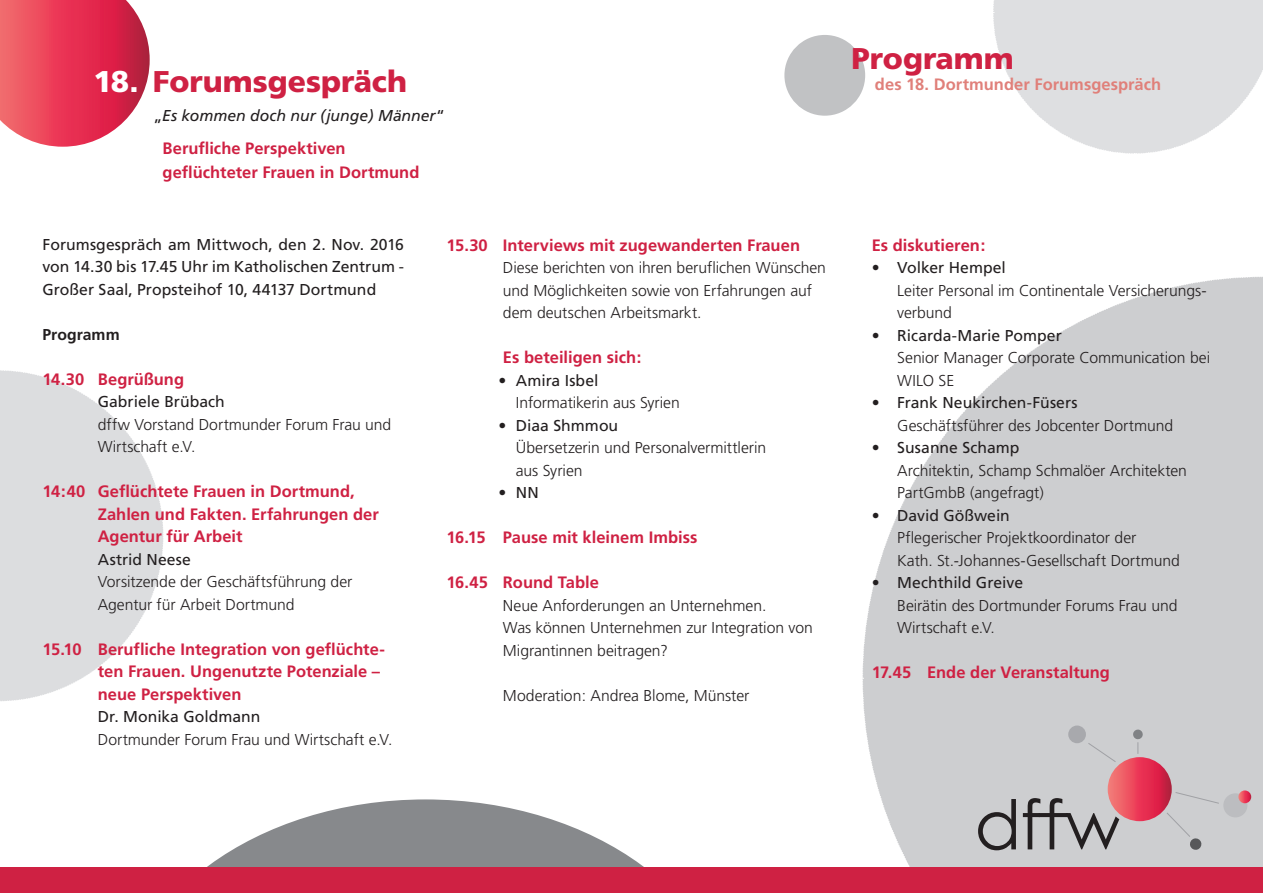
<style>
.page{position:relative;width:1263px;height:893px;background:#fff}
.page>*{position:absolute;margin:0;border:0;box-sizing:border-box;transform-origin:0 0}
.t1{font:900 30px "Frutiger";letter-spacing:-.005em;color:#cf2143}
.Programm{font:700 16.5px/22.5px "Frutiger";color:#cf2143}
.Fließtext{font:700 16.5px "Frutiger";color:#cf2143}
.t2{font:700 16.5px "Frutiger";letter-spacing:.005em;color:#e0807a}
.Liste{font:700 16.5px "Frutiger";color:#cf2143}
.Programm-2{font:300 15.75px/22.5px "Frutiger";letter-spacing:-.005em;color:#231f20}
.Fließtext-2{font:15.75px/22.5px "Frutiger";color:#231f20;text-align:justify}
.Fließtext-3{font:italic 15.75px "Frutiger";color:#231f20}
.Fließtext-4{font:700 15.75px "Frutiger";letter-spacing:.005em;color:#231f20}
.s1{color:#fff}
.s2{font-style:normal}
.s3{font-weight:400}
.s4{font-weight:300}
</style>
<div class="page">
<svg style="left:993px;top:0;width:270px;height:154px"></svg>
<svg style="left:207px;top:799px;width:437px;height:68px;fill:#87898c"></svg>
<div style="left:784px;top:35px;width:81px;height:81px;background:#c1c2c4;border-radius:50%"></div>
<svg style="left:862px;top:277px;width:400px;height:401px"></svg>
<div style="left:862px;top:680px;width:401px;height:187px;background:#cdced0"></div>
<svg style="left:0;top:370px;width:164px;height:331px"></svg>
<svg style="left:0;top:0;width:150px;height:147px;background:#e64f67"></svg>
<div style="left:1068px;top:725px;width:18px;height:18px;background:#a8a9ad;border-radius:50%"></div>
<svg style="left:1108px;top:757px;width:64px;height:64px;background:#e43e57"></svg>
<svg style="left:1087px;top:742px;width:29px;height:21px"></svg>
<svg style="left:1175px;top:792px;width:45px;height:12px"></svg>
<svg style="left:1166px;top:812px;width:36px;height:38px"></svg>
<svg style="left:1132px;top:729px;width:11px;height:25px"></svg>
<div style="left:1223px;top:793px;width:24px;height:24px;background:#bcbdc0;border-radius:50%"></div>
<svg style="left:1238px;top:790px;width:13px;height:13px"></svg>
<svg style="left:978px;top:799px;width:38px;height:51px;background:#969697"></svg>
<svg style="left:1023px;top:798px;width:96px;height:51px;background:#a3a0a2"></svg>
<div style="left:0;top:867px;width:1263px;height:26px;background:#cf2143"></div>
<h1 class="t1" style="left:94px;top:64px;width:315px"><span class="s1">18.</span> Forumsgespräch</h1>
<p class="Fließtext-3" style="left:153px;top:106px;width:293px"><span class="s2">„</span>Es kommen doch nur (junge) Männer<span class="s2">“</span></p>
<p class="Fließtext" style="left:163px;top:138px;width:185px">Berufliche Perspektiven</p>
<p class="Fließtext" style="left:163px;top:162px;width:258px">geflüchteter Frauen in Dortmund</p>
<p class="Fließtext-2" style="left:43px;top:233px;width:363px">Forumsgespräch am Mittwoch, den 2. Nov. 2016 von 14.30 bis 17.45 Uhr im Katholischen Zentrum - Großer Saal, Propsteihof 10, 44137 Dortmund</p>
<p class="Fließtext-4" style="left:43px;top:325px;width:79px">Programm</p>
<p class="Programm" style="left:43px;top:368px;width:143px">14.30 Begrüßung</p>
<p class="Programm-2" style="left:98px;top:391px;width:295px"><span class="s3">Gabriele Brübach<br></span>dffw Vorstand Dortmunder Forum Frau und<br>Wirtschaft e.V.</p>
<p class="Programm" style="left:98px;top:481px;width:282px;text-indent:-55px">14:40 Geflüchtete Frauen in Dortmund,<br>Zahlen und Fakten. Erfahrungen der<br>Agentur für Arbeit</p>
<p class="Programm-2" style="left:98px;top:548px;width:256px"><span class="s3">Astrid Neese<br></span>Vorsitzende der Geschäftsführung der<br>Agentur für Arbeit Dortmund</p>
<p class="Programm" style="left:98px;top:638px;width:289px;text-indent:-55px">15.10 Berufliche Integration von geflüchte&shy;ten Frauen. Ungenutzte Potenziale – neue Perspektiven</p>
<p class="Programm-2" style="left:98px;top:706px;width:296px"><span class="s3">Dr. Monika Goldmann<br></span>Dortmunder Forum Frau und Wirtschaft e.V.</p>
<p class="Programm" style="left:446px;top:234px;width:355px">15.30 Interviews mit zugewanderten Frauen</p>
<p class="Programm-2" style="left:503px;top:257px;width:325px">Diese berichten von ihren beruflichen Wünschen und Möglichkeiten sowie von Erfahrungen auf dem deutschen Arbeitsmarkt.</p>
<p class="Programm" style="left:503px;top:346px;width:140px">Es beteiligen sich:</p>
<p class="Programm-2" style="left:516px;top:369px;width:165px;text-indent:-17px">• <span class="s3">Amira Isbel<br></span>Informatikerin aus Syrien</p>
<p class="Programm-2" style="left:516px;top:414px;width:252px;text-indent:-17px">• <span class="s3">Diaa Shmmou<br></span>Übersetzerin und Personalvermittlerin aus Syrien</p>
<p class="Fließtext-2" style="left:499px;top:481px;width:42px"><span class="s4">•</span> NN</p>
<p class="Programm" style="left:446px;top:526px;width:253px">16.15 Pause mit kleinem Imbiss</p>
<p class="Programm" style="left:446px;top:571px;width:154px">16.45 Round Table</p>
<p class="Programm-2" style="left:503px;top:594px;width:265px">Neue Anforderungen an Unternehmen.</p>
<p class="Programm-2" style="left:503px;top:617px;width:312px">Was können Unternehmen zur Integration von<br>Migrantinnen beitragen?</p>
<p class="Programm-2" style="left:503px;top:684px;width:248px">Moderation: Andrea Blome, Münster</p>
<h1 class="t1" style="left:851px;top:40px;width:164px">Programm</h1>
<p class="t2" style="left:875px;top:74px;width:288px">des 18. Dortmunder Forumsgespräch</p>
<p class="Liste" style="left:872px;top:235px;width:115px">Es diskutieren:</p>
<p class="Programm-2" style="left:897px;top:257px;width:311px;text-indent:-26px">• <span class="s3">Volker Hempel<br></span>Leiter Personal im Continentale Versicherungs&shy;verbund</p>
<p class="Programm-2" style="left:897px;top:324px;width:314px;text-indent:-26px">• <span class="s3">Ricarda-Marie Pomper<br></span>Senior Manager Corporate Communication bei<br>WILO SE</p>
<p class="Programm-2" style="left:897px;top:392px;width:277px;text-indent:-26px">• <span class="s3">Frank Neukirchen-Füsers<br></span>Geschäftsführer des Jobcenter Dortmund</p>
<p class="Programm-2" style="left:897px;top:437px;width:291px;text-indent:-26px">• <span class="s3">Susanne Schamp<br></span>Architektin, Schamp Schmalöer Architekten<br>PartGmbB (angefragt)</p>
<p class="Programm-2" style="left:897px;top:504px;width:284px;text-indent:-26px">• <span class="s3">David Gößwein<br></span>Pflegerischer Projektkoordinator der<br>Kath. St.-Johannes-Gesellschaft Dortmund</p>
<p class="Programm-2" style="left:897px;top:572px;width:282px;text-indent:-26px">• <span class="s3">Mechthild Greive<br></span>Beirätin des Dortmunder Forums Frau und<br>Wirtschaft e.V.</p>
<p class="Programm" style="left:872px;top:661px;width:240px">17.45 Ende der Veranstaltung</p>
</div>
